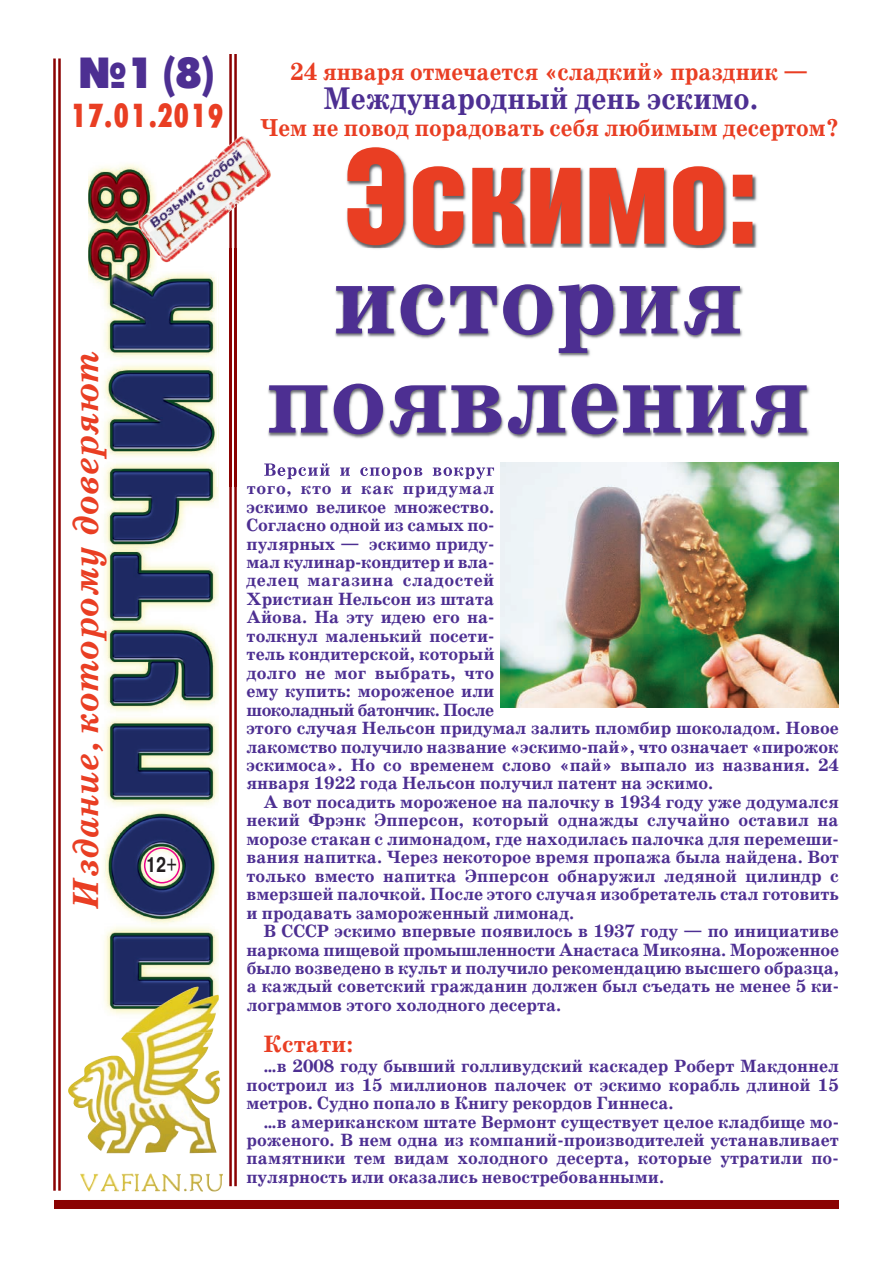
<style>
.page{position:relative;width:893px;height:1263px;background:#fff}
.page>*{position:absolute;margin:0;border:0;box-sizing:border-box;transform-origin:0 0}
.t1{font:131.85px "Bastion Kontrast";color:#e93e23}
.t2{font:700 103.65px/99.3px "School Book C";color:#4d2f92;text-align:center}
.t3{font:43.5px "Futuris XC";color:#4d2f92;scale:.9 1}
.t4{font:italic 700 36.75px "School Book C";color:#e93e23}
.t5{font:33.15px "Futuris X Cond C";color:#e93e23;scale:1.06 1}
.t6{font:700 31.8px "School Book C";color:#4d2f92;scale:.94 1}
.t7{font:700 24.9px "School Book C";color:#e93e23;scale:.94 1}
.t8{font:700 24px "School Book C";color:#e93e23}
.t9{font:700 21.15px "Pragmatica C";color:#231f20;scale:.74 1}
.t10{font:700 18px/18.5px "School Book C";color:#4d2f92;text-align:justify}
</style>
<div class="page">
<img style="left:88px;top:164px;width:131px;height:832px">
<div style="left:54px;top:1200px;width:785px;height:9px;background:#8b0202"></div>
<hr style="left:234px;top:54px;width:3px;height:1132px;background:#8b0202">
<hr style="left:229px;top:54px;width:3px;height:1132px;background:#8b0202">
<hr style="left:58px;top:59px;width:3px;height:1132px;background:#8b0202">
<hr style="left:53px;top:59px;width:3px;height:1132px;background:#8b0202">
<svg style="left:144px;top:847px;width:36px;height:36px"></svg>
<img style="left:135px;top:136px;width:134px;height:133px">
<img style="left:68px;top:996px;width:154px;height:195px">
<img style="left:126px;top:987px;width:93px;height:45px">
<img style="left:346px;top:148px;width:411px;height:100px">
<svg style="left:269px;top:169px;width:2px;height:10px"></svg>
<img style="left:500px;top:487px;width:339px;height:221px">
<img style="left:216px;top:248px;width:594px;height:239px">
<img style="left:264px;top:463px;width:211px;height:16px">
<img style="left:247px;top:486px;width:247px;height:1px">
<img style="left:500px;top:462px;width:339px;height:25px">
<h3 class="t3" style="left:78px;top:47px;width:152px">№1 (8)</h3>
<h3 class="t5" style="left:69px;top:96px;width:147px">17.01.2019</h3>
<h3 class="t4" style="left:64px;top:909px;width:560px;rotate:-90deg">Издание, которому доверяют</h3>
<p class="t9" style="left:146px;top:852px;width:43px">12+</p>
<h3 class="t7" style="left:290px;top:56px;width:552px">24 января отмечается «сладкий» праздник —</h3>
<h3 class="t6" style="left:323px;top:80px;width:464px">Международный день эскимо.</h3>
<h3 class="t7" style="left:260px;top:113px;width:617px">Чем не повод порадовать себя любимым десертом?</h3>
<h1 class="t1" style="left:343px;top:149px;width:416px">Эскимо:</h1>
<h2 class="t2" style="left:266px;top:248px;width:545px">история появления</h2>
<p class="t10" style="left:246px;top:479px;width:594px;text-align:left">того, кто и как придумал<br>эскимо великое множество.<br>Согласно одной из самых по-<br>пулярных — эскимо приду-<br>мал кулинар-кондитер и вла-<br>делец магазина сладостей<br>Христиан Нельсон из штата<br>Айова. На эту идею его на-<br>толкнул маленький посети-<br>тель кондитерской, который<br>долго не мог выбрать, что<br>ему купить: мороженое или<br>шоколадный батончик. После<br>этого случая Нельсон придумал залить пломбир шоколадом. Новое лакомство получило название «эскимо-пай», что означает «пирожок эскимоса». Но со временем слово «пай» выпало из названия. 24 января 1922 года Нельсон получил патент на эскимо.</p>
<p class="t10" style="left:246px;top:792px;width:594px;text-indent:17px">А вот посадить мороженое на палочку в 1934 году уже додумался некий Фрэнк Эпперсон, который однажды случайно оставил на морозе стакан с лимонадом, где находилась палочка для перемеши&shy;вания напитка. Через некоторое время пропажа была найдена. Вот только вместо напитка Эпперсон обнаружил ледяной цилиндр с вмерзшей палочкой. После этого случая изобретатель стал готовить и продавать замороженный лимонад.</p>
<p class="t10" style="left:247px;top:922px;width:594px;text-indent:17px">В СССР эскимо впервые появилось в 1937 году — по инициативе наркома пищевой промышленности Анастаса Микояна. Мороженное было возведено в культ и получило рекомендацию высшего образца, а каждый советский гражданин должен был съедать не менее 5 ки&shy;лограммов этого холодного десерта.</p>
<h3 class="t8" style="left:264px;top:1029px;width:91px">Кстати:</h3>
<p class="t10" style="left:246px;top:1057px;width:594px;text-indent:17px">…в 2008 году бывший голливудский каскадер Роберт Макдоннел построил из 15 миллионов палочек от эскимо корабль длиной 15 метров. Судно попало в Книгу рекордов Гиннеса.</p>
<p class="t10" style="left:246px;top:1112px;width:594px;text-indent:17px">…в американском штате Вермонт существует целое кладбище мо&shy;роженого. В нем одна из компаний-производителей устанавливает памятники тем видам холодного десерта, которые утратили по&shy;пулярность или оказались невостребованными.</p>
</div>
